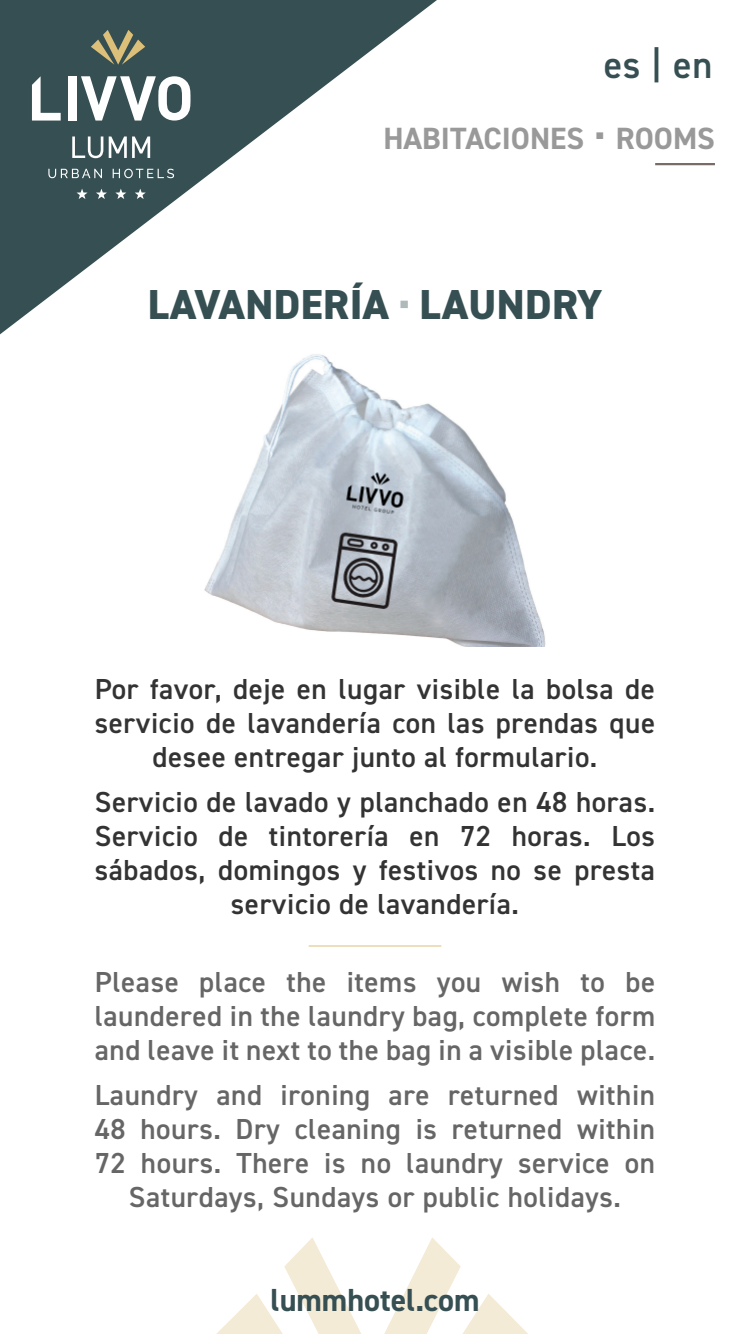
<style>
.page{position:relative;width:750px;height:1334px;background:#fff}
.page>*{position:absolute;margin:0;border:0;box-sizing:border-box;transform-origin:0 0}
.t1{font:800 42px "DIN2014";letter-spacing:.01em;color:#364f52}
.t2{font:600 38px "DIN2014";color:#364f52}
.t3{font:700 32px "DIN2014";color:#364f52}
.t4{font:700 30.8px "DIN2014";color:#999}
.t5{font:600 29px/34px "DIN2014";letter-spacing:.02em;color:#666;text-align:justify}
.t6{font:600 29px/34px "DIN2014";letter-spacing:.02em;color:#333;text-align:center}
.s1{font-size:44px}
.s2{color:#aeb9ba}
</style>
<div class="page">
<svg style="left:216px;top:1238px;width:312px;height:96px"></svg>
<svg style="left:0;top:0;width:545px;height:647px"></svg>
<svg style="left:72px;top:136px;width:31px;height:22px"></svg>
<svg style="left:109px;top:136px;width:41px;height:22px"></svg>
<svg style="left:32px;top:76px;width:29px;height:45px"></svg>
<div style="left:68px;top:76px;width:8px;height:45px;background:#fff"></div>
<svg style="left:81px;top:76px;width:110px;height:45px"></svg>
<svg style="left:91px;top:30px;width:54px;height:35px"></svg>
<svg style="left:77px;top:189px;width:11px;height:10px"></svg>
<svg style="left:96px;top:189px;width:11px;height:10px"></svg>
<svg style="left:115px;top:189px;width:11px;height:10px"></svg>
<svg style="left:135px;top:189px;width:11px;height:10px"></svg>
<svg style="left:48px;top:169px;width:54px;height:9px"></svg>
<svg style="left:113px;top:169px;width:61px;height:9px"></svg>
<img style="left:176px;top:345px;width:370px;height:301px">
<hr style="left:309px;top:946px;width:132px;height:1px;background:#dcc07a">
<hr style="left:655px;top:163px;width:60px;height:2px;background:#776c68">
<h2 class="t2" style="left:604px;top:40px;width:110px">es | en</h2>
<p class="t4" style="left:383px;top:118px;width:333px">HABITACIONES <span class="s1">·</span> ROOMS</p>
<h1 class="t1" style="left:148px;top:276px;width:456px">LAVANDERÍA <span class="s2">·</span> LAUNDRY</h1>
<p class="t6" style="left:95px;top:672px;width:562px">Por favor, deje en lugar visible la bolsa de servicio de lavandería con las prendas que desee entregar junto al formulario.</p>
<p class="t6" style="left:95px;top:785px;width:562px">Servicio de lavado y planchado en 48 horas.<br>Servicio de tintorería en 72 horas. Los sábados, domingos y festivos no se presta servicio de lavandería.</p>
<p class="t5" style="left:95px;top:965px;width:562px">Please place the items you wish to be laundered in the laundry bag, complete form and leave it next to the bag in a visible place.</p>
<p class="t5" style="left:95px;top:1078px;width:562px;text-align:center">Laundry and ironing are returned within 48 hours. Dry cleaning is returned within 72 hours. There is no laundry service on Saturdays, Sundays or public holidays.</p>
<p class="t3" style="left:271px;top:1279px;width:210px">lummhotel.com</p>
</div>
